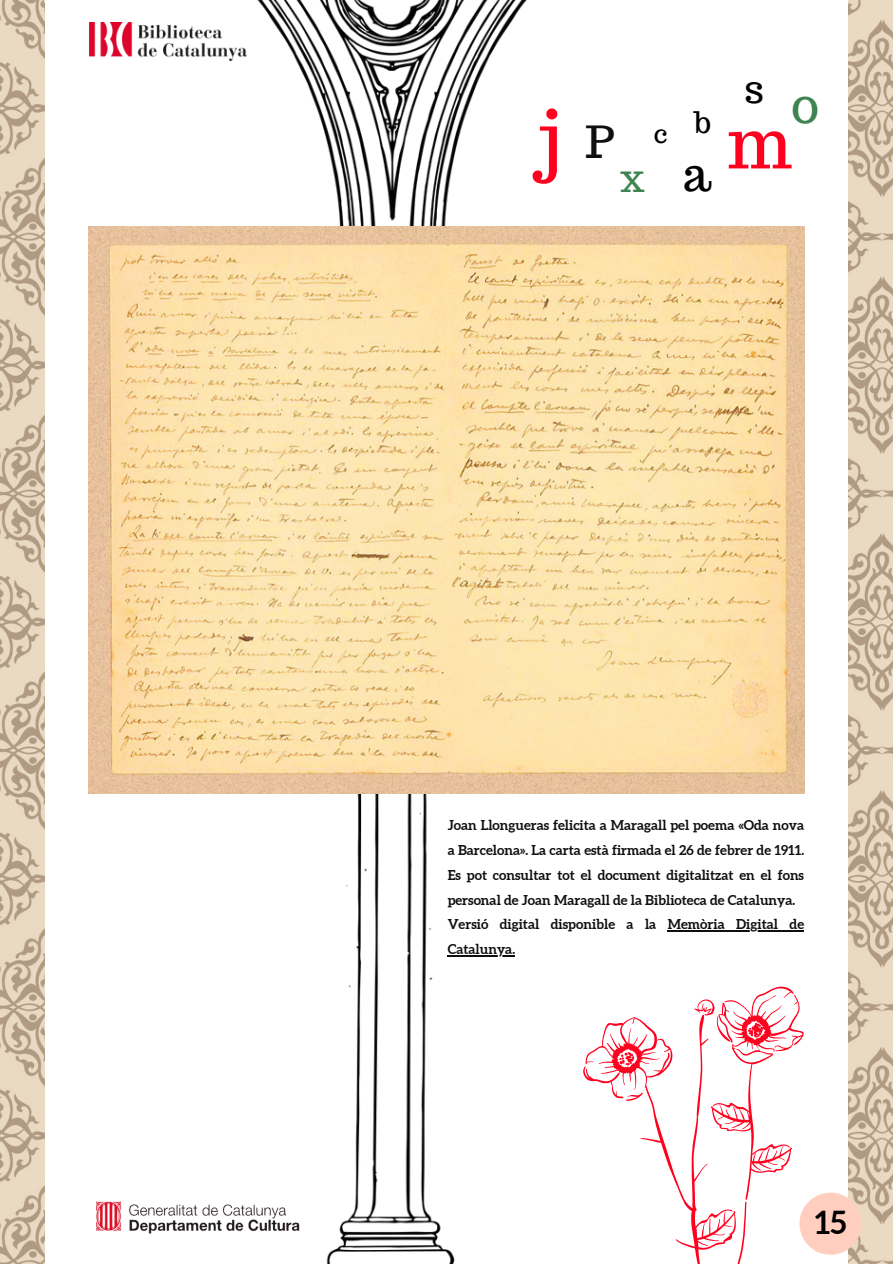
<style>
.page{position:relative;width:893px;height:1264px;background:#fff}
.page>*{position:absolute;margin:0;border:0;box-sizing:border-box;transform-origin:0 0}
.t1{font:76.05px "Trocchi";color:#ff001f}
.t2{font:68.85px "Trocchi";color:#ff001f}
.t3{font:48.45px "Trocchi";color:#3e8350}
.t4{font:46.05px "Trocchi";color:#000}
.t5{font:44.25px "Trocchi";color:#100f0d}
.t6{font:38.55px "Trocchi";color:#3e8350}
.t7{font:38.55px "Trocchi";color:#000}
.t8{font:700 31.65px "Aleo";color:#000}
.t9{font:29.1px "Trocchi";color:#000}
.t10{font:25.05px "Trocchi";color:#000}
.t11{font:700 13.65px/24.8px "Aleo";color:#100f0d;text-align:justify}
</style>
<div class="page">
<img style="left:0;top:0;width:892px;height:1263px">
<div style="left:45px;top:0;width:803px;height:1263px;background:#fff"></div>
<img style="left:233px;top:0;width:310px;height:1263px">
<img style="left:89px;top:226px;width:715px;height:567px">
<div style="left:799px;top:1192px;width:62px;height:62px;background:#ffcebe;border-radius:50%"></div>
<img style="left:96px;top:1198px;width:209px;height:38px">
<img style="left:89px;top:22px;width:158px;height:38px">
<svg style="left:583px;top:986px;width:220px;height:277px"></svg>
<hr style="left:667px;top:930px;width:137px;height:1px;background:#100f0d">
<hr style="left:447px;top:955px;width:68px;height:1px;background:#100f0d">
<p class="t1" style="left:538px;top:89px;width:26px">j</p>
<p class="t5" style="left:585px;top:113px;width:30px">P</p>
<p class="t6" style="left:620px;top:152px;width:26px">x</p>
<p class="t10" style="left:654px;top:117px;width:15px">c</p>
<p class="t9" style="left:694px;top:103px;width:18px">b</p>
<p class="t4" style="left:682px;top:144px;width:30px">a</p>
<p class="t7" style="left:744px;top:64px;width:21px">s</p>
<p class="t3" style="left:791px;top:74px;width:30px">o</p>
<p class="t2" style="left:727px;top:98px;width:66px">m</p>
<p class="t11" style="left:447px;top:812px;width:358px">Joan Llongueras felicita a Maragall pel poema «Oda nova a Barcelona». La carta està firmada el 26 de febrer de 1911.<br>Es pot consultar tot el document digitalitzat en el fons personal de Joan Maragall de la Biblioteca de Catalunya.</p>
<p class="t11" style="left:447px;top:911px;width:358px">Versió digital disponible a la Memòria Digital de<br>Catalunya.</p>
<p class="t8" style="left:814px;top:1204px;width:33px">15</p>
</div>
